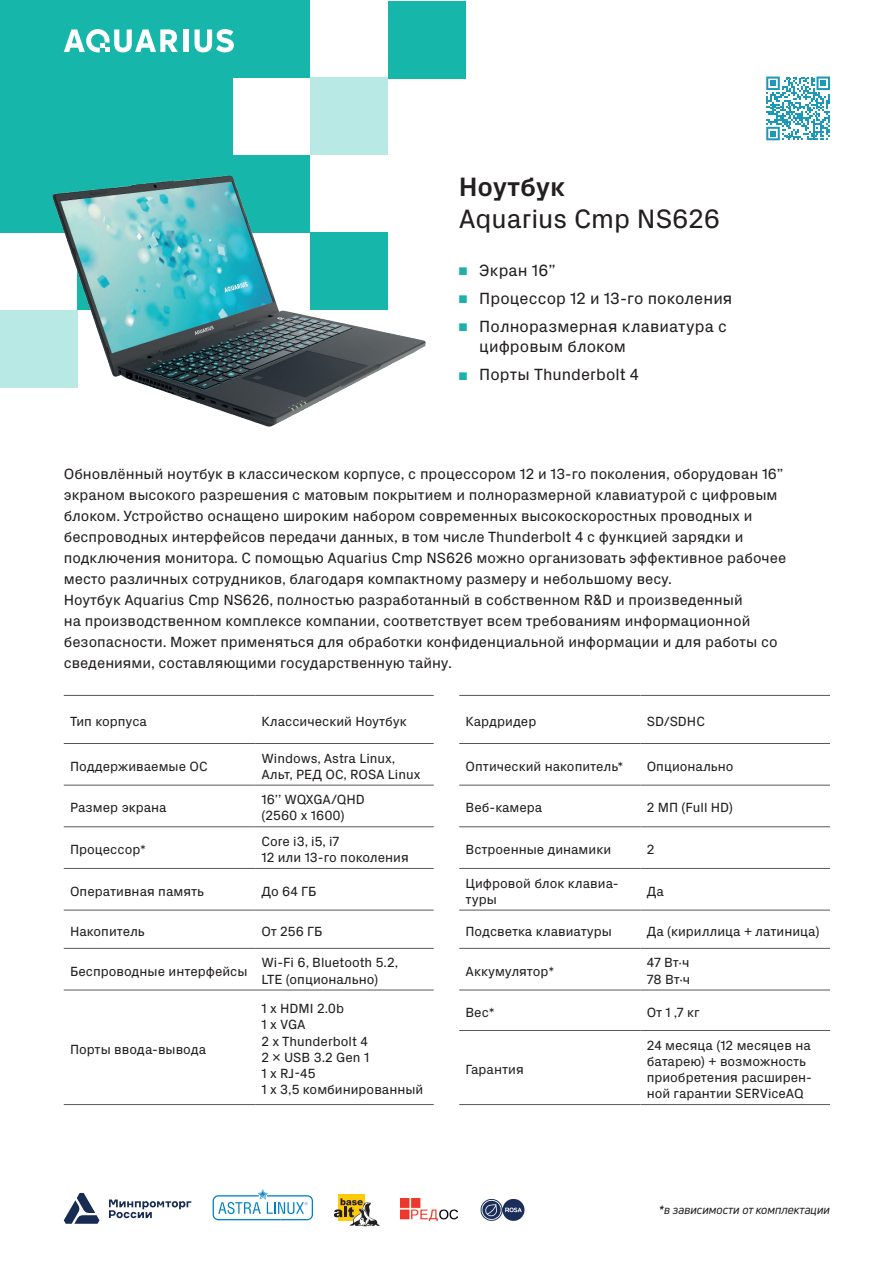
<style>
.page{position:relative;width:893px;height:1263px;background:#fff}
.page>*{position:absolute;margin:0;border:0;box-sizing:border-box;transform-origin:0 0}
.t1{font:27px "Px Grotesk Pan";color:#231f20}
.t2{font:700 27px "Px Grotesk Pan";letter-spacing:-.005em;color:#231f20}
.t3{font:16.5px/19.8px "Px Grotesk Pan";letter-spacing:.005em;color:#231f20}
.t4{font:15px/21px "Px Grotesk Pan";color:#231f20}
.t5{font:13.5px/16.2px "Px Grotesk Pan";color:#231f20}
.t6{font:italic 12px "Uni Neue";color:#231f20}
.s1{font-family:"Arial";color:#1fb0a9}
</style>
<div class="page">
<div style="left:0;top:0;width:78px;height:78px;background:#16b7aa"></div>
<div style="left:78px;top:0;width:77px;height:78px;background:#16b7aa"></div>
<div style="left:155px;top:0;width:78px;height:78px;background:#16b7aa"></div>
<div style="left:0;top:78px;width:78px;height:77px;background:#16b7aa"></div>
<div style="left:78px;top:78px;width:77px;height:77px;background:#16b7aa"></div>
<div style="left:155px;top:78px;width:78px;height:77px;background:#16b7aa"></div>
<div style="left:0;top:155px;width:78px;height:78px;background:#16b7aa"></div>
<div style="left:233px;top:0;width:77px;height:78px;background:#16b7aa"></div>
<div style="left:310px;top:78px;width:78px;height:77px;background:#b9e9e5"></div>
<div style="left:183px;top:29px;width:5px;height:23px;background:#fff"></div>
<svg style="left:195px;top:29px;width:39px;height:23px"></svg>
<svg style="left:64px;top:29px;width:114px;height:23px"></svg>
<svg style="left:64px;top:1193px;width:36px;height:31px"></svg>
<svg style="left:109px;top:1199px;width:82px;height:19px"></svg>
<div style="left:0;top:310px;width:78px;height:78px;background:#b9e9e5"></div>
<div style="left:388px;top:1px;width:77px;height:77px;background:#16b7aa"></div>
<svg style="left:213px;top:1189px;width:100px;height:31px"></svg>
<div style="left:338px;top:1194px;width:27px;height:26px;background:#feca0a"></div>
<svg style="left:334px;top:1198px;width:46px;height:28px"></svg>
<img style="left:401px;top:1199px;width:57px;height:22px">
<svg style="left:481px;top:1199px;width:44px;height:22px"></svg>
<svg style="left:64px;top:784px;width:766px;height:206px"></svg>
<hr style="left:64px;top:695px;width:191px;height:1px;background:#57585a">
<hr style="left:255px;top:695px;width:179px;height:1px;background:#57585a">
<hr style="left:459px;top:695px;width:181px;height:1px;background:#57585a">
<hr style="left:640px;top:695px;width:190px;height:1px;background:#57585a">
<hr style="left:64px;top:743px;width:191px;height:1px;background:#57585a">
<hr style="left:255px;top:743px;width:179px;height:1px;background:#57585a">
<hr style="left:459px;top:743px;width:181px;height:1px;background:#57585a">
<hr style="left:640px;top:743px;width:190px;height:1px;background:#57585a">
<hr style="left:64px;top:785px;width:191px;height:1px;background:#57585a">
<hr style="left:255px;top:785px;width:179px;height:1px;background:#57585a">
<hr style="left:459px;top:785px;width:181px;height:1px;background:#57585a">
<hr style="left:640px;top:785px;width:190px;height:1px;background:#57585a">
<hr style="left:64px;top:826px;width:191px;height:1px;background:#57585a">
<hr style="left:255px;top:826px;width:179px;height:1px;background:#57585a">
<hr style="left:459px;top:826px;width:181px;height:1px;background:#57585a">
<hr style="left:640px;top:826px;width:190px;height:1px;background:#57585a">
<hr style="left:64px;top:868px;width:191px;height:1px;background:#57585a">
<hr style="left:255px;top:868px;width:179px;height:1px;background:#57585a">
<hr style="left:459px;top:868px;width:181px;height:1px;background:#57585a">
<hr style="left:640px;top:868px;width:190px;height:1px;background:#57585a">
<hr style="left:64px;top:910px;width:191px;height:1px;background:#57585a">
<hr style="left:255px;top:910px;width:179px;height:1px;background:#57585a">
<hr style="left:459px;top:910px;width:181px;height:1px;background:#57585a">
<hr style="left:640px;top:910px;width:190px;height:1px;background:#57585a">
<hr style="left:64px;top:948px;width:191px;height:1px;background:#57585a">
<hr style="left:255px;top:948px;width:179px;height:1px;background:#57585a">
<hr style="left:459px;top:948px;width:181px;height:1px;background:#57585a">
<hr style="left:640px;top:948px;width:190px;height:1px;background:#57585a">
<hr style="left:64px;top:990px;width:191px;height:1px;background:#57585a">
<hr style="left:255px;top:990px;width:179px;height:1px;background:#57585a">
<hr style="left:459px;top:990px;width:181px;height:1px;background:#57585a">
<hr style="left:640px;top:990px;width:190px;height:1px;background:#57585a">
<hr style="left:459px;top:1030px;width:181px;height:1px;background:#57585a">
<hr style="left:640px;top:1030px;width:190px;height:1px;background:#57585a">
<hr style="left:64px;top:1104px;width:191px;height:1px;background:#57585a">
<hr style="left:255px;top:1104px;width:179px;height:1px;background:#57585a">
<hr style="left:459px;top:1104px;width:181px;height:1px;background:#57585a">
<hr style="left:640px;top:1104px;width:190px;height:1px;background:#57585a">
<img style="left:52px;top:155px;width:374px;height:272px">
<svg style="left:766px;top:77px;width:64px;height:63px"></svg>
<h1 class="t2" style="left:459px;top:167px;width:108px">Ноутбук</h1>
<h1 class="t1" style="left:459px;top:200px;width:263px">Aquarius Cmp NS626</h1>
<p class="t3" style="left:458px;top:259px;width:99px"><span class="s1">■</span> Экран 16”</p>
<p class="t3" style="left:458px;top:288px;width:276px"><span class="s1">■</span> Процессор 12 и 13-го поколения</p>
<p class="t3" style="left:479px;top:316px;width:249px;text-indent:-21px"><span class="s1">■</span> Полноразмерная клавиатура с цифровым блоком</p>
<p class="t3" style="left:458px;top:364px;width:183px"><span class="s1">■</span> Порты Thunderbolt 4</p>
<p class="t4" style="left:64px;top:463px;width:724px">Обновлённый ноутбук в классическом корпусе, с процессором 12 и 13-го поколения, оборудован 16” экраном высокого разрешения с матовым покрытием и полноразмерной клавиатурой с цифровым блоком. Устройство оснащено широким набором современных высокоскоростных проводных и беспроводных интерфейсов передачи данных, в том числе Thunderbolt 4 с функцией зарядки и подключения монитора. С помощью Aquarius Cmp NS626 можно организовать эффективное рабочее место различных сотрудников, благодаря компактному размеру и небольшому весу.<br>Ноутбук Aquarius Cmp NS626, полностью разработанный в собственном R&amp;D и произведенный<br>на производственном комплексе компании, соответствует всем требованиям информационной безопасности. Может применяться для обработки конфиденциальной информации и для работы со сведениями, составляющими государственную тайну.</p>
<p class="t5" style="left:70px;top:712px;width:78px">Тип корпуса</p>
<p class="t5" style="left:261px;top:712px;width:147px">Классический Ноутбук</p>
<p class="t5" style="left:466px;top:712px;width:72px">Кардридер</p>
<p class="t5" style="left:647px;top:712px;width:60px">SD/SDHC</p>
<p class="t5" style="left:70px;top:757px;width:139px">Поддерживаемые ОС</p>
<p class="t5" style="left:261px;top:749px;width:160px">Windows, Astra Linux,<br>Альт, РЕД ОС, ROSA Linux</p>
<p class="t5" style="left:466px;top:757px;width:159px">Оптический накопитель*</p>
<p class="t5" style="left:647px;top:757px;width:88px">Опционально</p>
<p class="t5" style="left:70px;top:799px;width:98px">Размер экрана</p>
<p class="t5" style="left:261px;top:791px;width:105px">16’’ WQXGA/QHD (2560 x 1600)</p>
<p class="t5" style="left:466px;top:799px;width:78px">Веб-камера</p>
<p class="t5" style="left:647px;top:799px;width:88px">2 МП (Full HD)</p>
<p class="t5" style="left:70px;top:841px;width:77px">Процессор*</p>
<p class="t5" style="left:261px;top:832px;width:149px">Core i3, i5, i7<br>12 или 13-го поколения</p>
<p class="t5" style="left:466px;top:841px;width:147px">Встроенные динамики</p>
<p class="t5" style="left:647px;top:841px;width:9px">2</p>
<p class="t5" style="left:70px;top:882px;width:136px">Оперативная память</p>
<p class="t5" style="left:261px;top:882px;width:57px">До 64 ГБ</p>
<p class="t5" style="left:466px;top:874px;width:155px">Цифровой блок клавиа&shy;туры</p>
<p class="t5" style="left:647px;top:882px;width:19px">Да</p>
<p class="t5" style="left:70px;top:922px;width:76px">Накопитель</p>
<p class="t5" style="left:261px;top:922px;width:63px">От 256 ГБ</p>
<p class="t5" style="left:466px;top:922px;width:148px">Подсветка клавиатуры</p>
<p class="t5" style="left:647px;top:922px;width:174px">Да (кириллица + латиница)</p>
<p class="t5" style="left:70px;top:962px;width:179px">Беспроводные интерфейсы</p>
<p class="t5" style="left:261px;top:954px;width:138px">Wi-Fi 6, Bluetooth 5.2,<br>LTE (опционально)</p>
<p class="t5" style="left:466px;top:962px;width:90px">Аккумулятор*</p>
<p class="t5" style="left:647px;top:954px;width:45px">47 Вт·ч<br>78 Вт·ч</p>
<p class="t5" style="left:70px;top:1040px;width:138px">Порты ввода-вывода</p>
<p class="t5" style="left:261px;top:1000px;width:163px">1 x HDMI 2.0b<br>1 x VGA<br>2 x Thunderbolt 4<br>2 × USB 3.2 Gen 1<br>1 x RJ-45<br>1 x 3,5 комбинированный</p>
<p class="t5" style="left:465px;top:1003px;width:31px">Вес*</p>
<p class="t5" style="left:647px;top:1003px;width:55px">От 1 ,7 кг</p>
<p class="t5" style="left:647px;top:1036px;width:167px">24 месяца (12 месяцев на батарею) + возможность приобретения расширен&shy;ной гарантии SERViceAQ</p>
<p class="t5" style="left:465px;top:1060px;width:60px">Гарантия</p>
<p class="t6" style="left:659px;top:1202px;width:173px">*в зависимости от комплектации</p>
</div>
